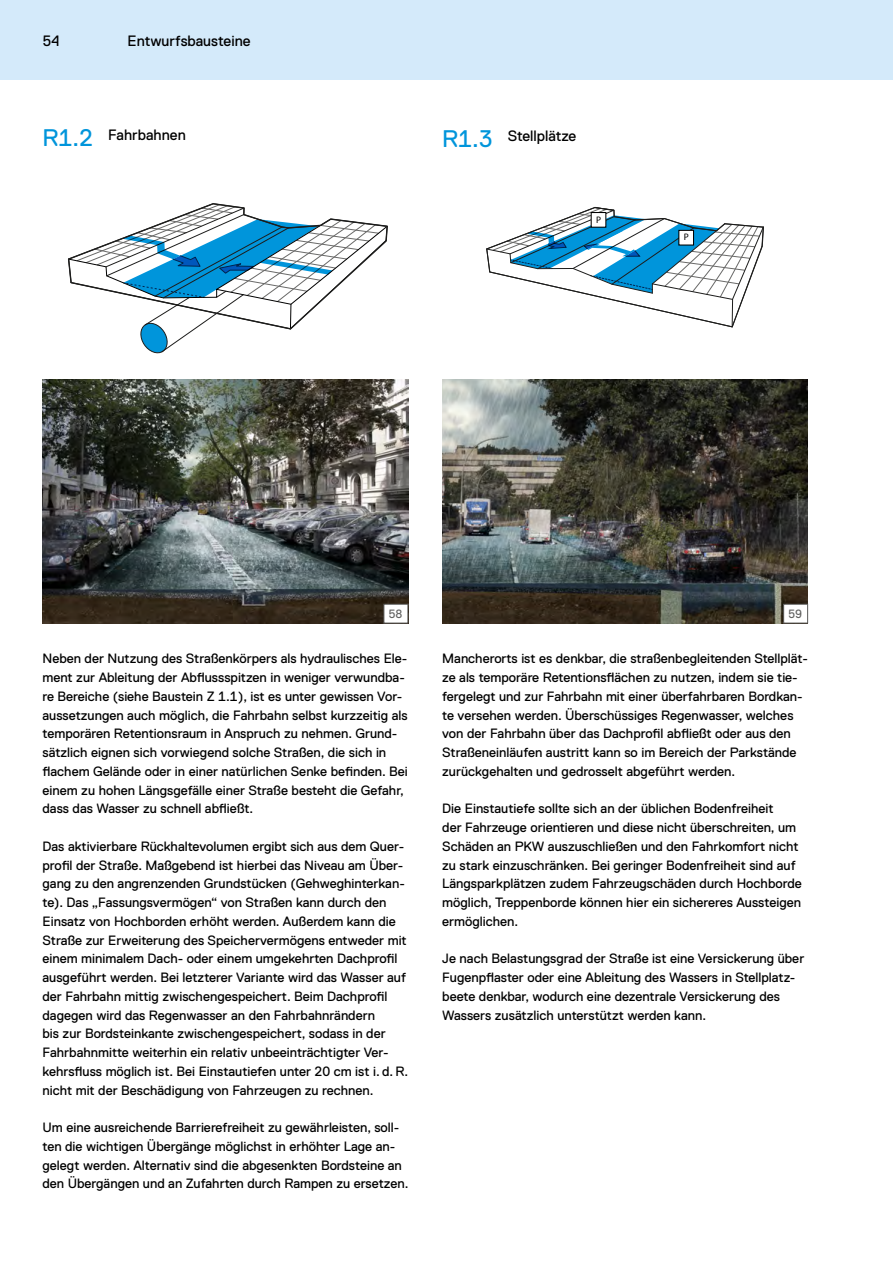
<style>
.page{position:relative;width:893px;height:1263px;background:#fff}
.page>*{position:absolute;margin:0;border:0;box-sizing:border-box;transform-origin:0 0}
.t1{font:15px "Replica";color:#000}
.t2{font:13.5px/18.8px "Replica";color:#000}
.t3{font:12px "Replica";color:#636362}
.t4{font:9.45px "Myriad Pro";color:#000}
.s1{font-size:24px;color:#0095db}
</style>
<div class="page">
<div style="left:0;top:0;width:893px;height:80px;background:#d4eafa"></div>
<svg style="left:486px;top:206px;width:278px;height:122px"></svg>
<div style="left:679px;top:230px;width:14px;height:15px;background:#fff"></div>
<div style="left:678px;top:230px;width:16px;height:16px;border:1px solid #000"></div>
<div style="left:591px;top:212px;width:15px;height:15px;background:#fff"></div>
<div style="left:591px;top:212px;width:15px;height:16px;border:1px solid #000"></div>
<img style="left:442px;top:380px;width:366px;height:243px">
<svg style="left:68px;top:203px;width:320px;height:150px"></svg>
<img style="left:43px;top:380px;width:365px;height:243px">
<div style="left:784px;top:604px;width:23px;height:19px;background:#fff"></div>
<div style="left:783px;top:604px;width:25px;height:19px;border:1px solid #636362"></div>
<div style="left:384px;top:604px;width:24px;height:19px;background:#fff"></div>
<div style="left:384px;top:604px;width:24px;height:19px;border:1px solid #636362"></div>
<p class="t1" style="left:43px;top:32px;width:19px">54</p>
<p class="t1" style="left:128px;top:32px;width:124px">Entwurfsbausteine</p>
<p class="t1" style="left:43px;top:127px;width:145px"><span class="s1">R1.2</span> Fahrbahnen</p>
<p class="t1" style="left:442px;top:127px;width:136px"><span class="s1">R1.3</span> Stellplätze</p>
<p class="t4" style="left:596px;top:213px;width:7px">P</p>
<p class="t4" style="left:684px;top:231px;width:7px">P</p>
<p class="t3" style="left:389px;top:608px;width:15px">58</p>
<p class="t3" style="left:788px;top:608px;width:15px">59</p>
<p class="t2" style="left:43px;top:649px;width:367px">Neben der Nutzung des Straßenkörpers als hydraulisches Ele&shy;ment zur Ableitung der Abflussspitzen in weniger verwundba&shy;re Bereiche (siehe Baustein Z 1.1), ist es unter gewissen Vor&shy;aussetzungen auch möglich, die Fahrbahn selbst kurzzeitig als temporären Retentionsraum in Anspruch zu nehmen. Grund&shy;sätzlich eignen sich vorwiegend solche Straßen, die sich in flachem Gelände oder in einer natürlichen Senke befinden. Bei einem zu hohen Längsgefälle einer Straße besteht die Gefahr, dass das Wasser zu schnell abfließt.</p>
<p class="t2" style="left:43px;top:837px;width:367px">Das aktivierbare Rückhaltevolumen ergibt sich aus dem Quer&shy;profil der Straße. Maßgebend ist hierbei das Niveau am Über&shy;gang zu den angrenzenden Grundstücken (Gehweghinterkan&shy;te). Das „Fassungsvermögen“ von Straßen kann durch den Einsatz von Hochborden erhöht werden. Außerdem kann die Straße zur Erweiterung des Speichervermögens entweder mit einem minimalem Dach- oder einem umgekehrten Dachprofil ausgeführt werden. Bei letzterer Variante wird das Wasser auf der Fahrbahn mittig zwischengespeichert. Beim Dachprofil dagegen wird das Regenwasser an den Fahrbahnrändern<br>bis zur Bordsteinkante zwischengespeichert, sodass in der Fahrbahnmitte weiterhin ein relativ unbeeinträchtigter Ver&shy;kehrsfluss möglich ist. Bei Einstautiefen unter 20 cm ist i. d. R. nicht mit der Beschädigung von Fahrzeugen zu rechnen.</p>
<p class="t2" style="left:43px;top:1118px;width:367px">Um eine ausreichende Barrierefreiheit zu gewährleisten, soll&shy;ten die wichtigen Übergänge möglichst in erhöhter Lage an&shy;gelegt werden. Alternativ sind die abgesenkten Bordsteine an den Übergängen und an Zufahrten durch Rampen zu ersetzen.</p>
<p class="t2" style="left:442px;top:649px;width:367px">Mancherorts ist es denkbar, die straßenbegleitenden Stellplät&shy;ze als temporäre Retentionsflächen zu nutzen, indem sie tie&shy;fergelegt und zur Fahrbahn mit einer überfahrbaren Bordkan&shy;te versehen werden. Überschüssiges Regenwasser, welches von der Fahrbahn über das Dachprofil abfließt oder aus den Straßeneinläufen austritt kann so im Bereich der Parkstände zurückgehalten und gedrosselt abgeführt werden.</p>
<p class="t2" style="left:442px;top:799px;width:361px">Die Einstautiefe sollte sich an der üblichen Bodenfreiheit<br>der Fahrzeuge orientieren und diese nicht überschreiten, um Schäden an PKW auszuschließen und den Fahrkomfort nicht zu stark einzuschränken. Bei geringer Bodenfreiheit sind auf Längsparkplätzen zudem Fahrzeugschäden durch Hochborde möglich, Treppenborde können hier ein sichereres Aussteigen ermöglichen.</p>
<p class="t2" style="left:442px;top:949px;width:364px">Je nach Belastungsgrad der Straße ist eine Versickerung über Fugenpflaster oder eine Ableitung des Wassers in Stellplatz&shy;beete denkbar, wodurch eine dezentrale Versickerung des Wassers zusätzlich unterstützt werden kann.</p>
</div>
